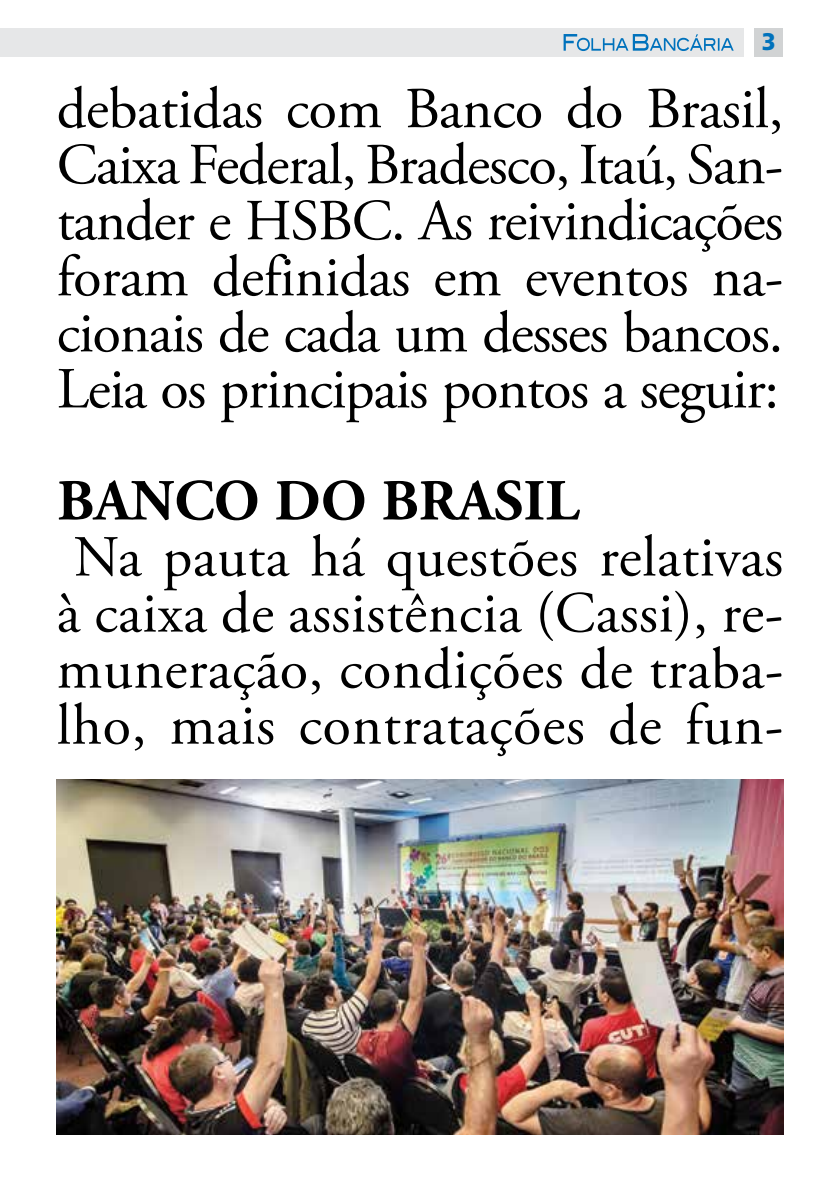
<style>
.page{position:relative;width:840px;height:1191px;background:#fff}
.page>*{position:absolute;margin:0;border:0;box-sizing:border-box;transform-origin:0 0}
.t1{font:58px/56px "Adobe Garamond Pro";letter-spacing:-.005em;color:#000;text-align:justify}
.t2{font:700 58px "Adobe Garamond Pro";letter-spacing:.005em;color:#000}
.t3{font:900 24px "Frutiger";color:#0072bc;scale:.95 1}
</style>
<div class="page">
<div style="left:0;top:28px;width:743px;height:29px;background:#e6e7e8"></div>
<div style="left:754px;top:28px;width:28px;height:29px;background:#d1d3d4"></div>
<svg style="left:563px;top:34px;width:170px;height:17px"></svg>
<img style="left:57px;top:780px;width:725px;height:354px">
<p class="t3" style="left:761px;top:27px;width:16px">3</p>
<p class="t1" style="left:57px;top:83px;width:727px">debatidas com Banco do Brasil, Caixa Federal, Bradesco, Itaú, San&shy;tander e HSBC. As reivindicações foram definidas em eventos na&shy;cionais de cada um desses bancos.<br>Leia os principais pontos a seguir:</p>
<p class="t2" style="left:57px;top:467px;width:523px">BANCO DO BRASIL</p>
<p class="t1" style="left:57px;top:531px;width:727px">Na pauta há questões relativas à caixa de assistência (Cassi), re&shy;muneração, condições de traba&shy;lho, mais contratações de fun-</p>
</div>
